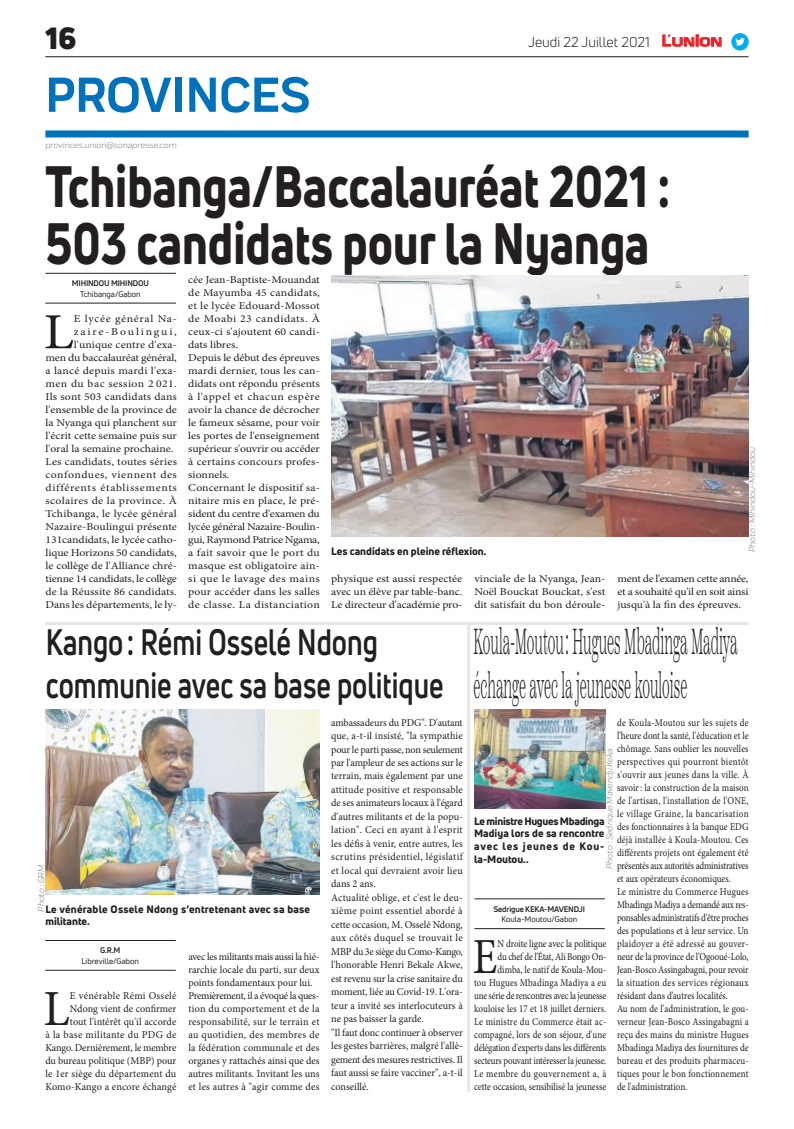
<style>
.page{position:relative;width:794px;height:1129px;background:#fff}
.page>*{position:absolute;margin:0;border:0;box-sizing:border-box;transform-origin:0 0}
.t1{font:800 57px/57px "Uni Neue";color:#231f20;scale:.8 1}
.t2{font:700 51px "Praktika";color:#0072bc}
.t3{font:50.5px "Minion Pro";color:#231f20}
.t4{font:50.5px "Minion Pro";color:#231f20;scale:.86 1}
.t5{font:50.5px "Minion Pro";color:#231f20;scale:1.12 1}
.t6{font:300 36px/43.2px "Scotch Text";color:#231f20;scale:.38 1}
.t7{font:700 36px/43.2px "Uni Neue";color:#231f20;scale:.77 1}
.t8{font:900 30px "Uni Neue";color:#231f20}
.t9{font:14px "Uni Neue";color:#231f20}
.t10{font:10.5px/13.5px "Minion Pro";color:#231f20}
.t11{font:10.5px/13px "Minion Pro";color:#231f20;text-align:right;scale:.86 1}
.t12{font:10.5px/13px "Minion Pro";color:#231f20;text-align:justify;scale:1.12 1}
.t13{font:800 10.5px/12.6px "Uni Neue";color:#231f20;text-align:justify}
.t14{font:800 10.5px/12.6px "Uni Neue";letter-spacing:.02em;color:#231f20}
.t15{font:10.5px "Minion Pro";letter-spacing:.02em;color:#231f20;scale:1.12 1}
.t16{font:10.5px "Minion Pro";letter-spacing:.055em;color:#231f20;scale:1.12 1}
.t17{font:10.5px "Minion Pro";letter-spacing:-.02em;color:#231f20;scale:1.12 1}
.t18{font:10.5px "Minion Pro";letter-spacing:.03em;color:#231f20;scale:1.12 1}
.t19{font:10.5px "Minion Pro";letter-spacing:.04em;color:#231f20;scale:1.12 1}
.t20{font:10.5px "Minion Pro";letter-spacing:.035em;color:#231f20;scale:1.12 1}
.t21{font:10.5px "Minion Pro";letter-spacing:.155em;color:#231f20;scale:1.12 1}
.t22{font:italic 9px "Praktika";color:#818386}
.t23{font:8px "Uni Neue";color:#231f20}
.t24{font:700 8px "Uni Neue";letter-spacing:-.02em;color:#231f20}
.s1{font-family:"Eurostile";font-weight:600;font-size:14.9px;color:#ee1d23}
.s2{font-family:"Eurostile";font-weight:600;font-size:11.4px;color:#ee1d23}
</style>
<div class="page">
<hr style="left:45px;top:56px;width:703px;height:1px;background:#231f20">
<div style="left:45px;top:130px;width:703px;height:7px;background:#0072bc"></div>
<svg style="left:662px;top:34px;width:60px;height:13px"></svg>
<div style="left:731px;top:33px;width:17px;height:18px;background:#00aeef;border-radius:50%"></div>
<svg style="left:735px;top:38px;width:10px;height:8px"></svg>
<hr style="left:45px;top:969px;width:131px;height:1px;background:#231f20">
<hr style="left:45px;top:940px;width:131px;height:1px;background:#231f20">
<img style="left:45px;top:709px;width:275px;height:185px">
<hr style="left:474px;top:927px;width:131px;height:1px;background:#231f20">
<hr style="left:474px;top:898px;width:131px;height:1px;background:#231f20">
<img style="left:474px;top:709px;width:131px;height:99px">
<hr style="left:45px;top:622px;width:703px;height:3px;background:#e7e8e2">
<hr style="left:467px;top:623px;width:3px;height:468px;background:#e7e8e2">
<hr style="left:45px;top:302px;width:131px;height:1px;background:#231f20">
<hr style="left:45px;top:273px;width:131px;height:1px;background:#231f20">
<img style="left:331px;top:275px;width:417px;height:261px">
<h3 class="t8" style="left:45px;top:17px;width:33px">16</h3>
<h2 class="t2" style="left:45px;top:54px;width:266px">PROVINCES</h2>
<p class="t22" style="left:45px;top:139px;width:133px">provinces.union@sonapresse.com</p>
<h3 class="t9" style="left:528px;top:33px;width:195px">Jeudi 22 Juillet 2021 <span class="s1">L</span><span class="s2">UNION</span></h3>
<h1 class="t1" style="left:45px;top:157px;width:782px">Tchibanga/Baccalauréat 2021 :<br>503 candidats pour la Nyanga</h1>
<p class="t24" style="left:72px;top:278px;width:79px">MIHINDOU MIHINDOU</p>
<p class="t23" style="left:80px;top:289px;width:62px">Tchibanga/Gabon</p>
<p class="t12" style="left:188px;top:273px;width:119px;text-align:left">cée Jean-Baptiste-Mouandat de Mayumba 45 candidats, et le lycée Edouard-Mossot de Moabi 23 candidats. À ceux-ci s'ajoutent 60 candi&shy;dats libres.<br>Depuis le début des épreuves mardi dernier, tous les can&shy;didats ont répondu présents à l'appel et chacun espère avoir la chance de décrocher le fameux sésame, pour voir les portes de l'enseignement supérieur s'ouvrir ou accéder à certains concours profes&shy;sionnels.<br>Concernant le dispositif sa&shy;nitaire mis en place, le pré&shy;sident du centre d'examen du lycée général Nazaire-Boulin&shy;gui, Raymond Patrice Ngama, a fait savoir que le port du masque est obligatoire ain&shy;si que le lavage des mains pour accéder dans les salles de classe. La distanciation</p>
<h3 class="t5" style="left:43px;top:298px;width:29px">L</h3>
<p class="t16" style="left:74px;top:312px;width:93px">E lycée général Na-</p>
<p class="t21" style="left:74px;top:325px;width:93px">zaire-Boulingui,</p>
<p class="t12" style="left:74px;top:338px;width:93px">l'unique centre d'exa-</p>
<p class="t12" style="left:45px;top:351px;width:119px">men du baccalauréat général,</p>
<p class="t15" style="left:45px;top:364px;width:119px">a lancé depuis mardi l'exa-</p>
<p class="t20" style="left:45px;top:377px;width:119px">men du bac session 2 021.</p>
<p class="t12" style="left:45px;top:390px;width:119px">Ils sont 503 candidats dans</p>
<p class="t12" style="left:45px;top:403px;width:119px">l'ensemble de la province de</p>
<p class="t12" style="left:45px;top:416px;width:119px">la Nyanga qui planchent sur</p>
<p class="t12" style="left:45px;top:429px;width:119px">l'écrit cette semaine puis sur</p>
<p class="t12" style="left:45px;top:442px;width:116px">l'oral la semaine prochaine.</p>
<p class="t12" style="left:45px;top:455px;width:119px">Les candidats, toutes séries</p>
<p class="t19" style="left:45px;top:468px;width:119px">confondues, viennent des</p>
<p class="t16" style="left:45px;top:481px;width:119px">différents établissements</p>
<p class="t18" style="left:45px;top:494px;width:119px">scolaires de la province. À</p>
<p class="t15" style="left:45px;top:507px;width:119px">Tchibanga, le lycée général</p>
<p class="t12" style="left:45px;top:520px;width:119px">Nazaire-Boulingui présente</p>
<p class="t12" style="left:45px;top:533px;width:119px">131candidats, le lycée catho-</p>
<p class="t12" style="left:45px;top:546px;width:119px">lique Horizons 50 candidats,</p>
<p class="t12" style="left:45px;top:559px;width:119px">le collège de l'Alliance chré-</p>
<p class="t17" style="left:45px;top:572px;width:119px">tienne 14 candidats, le collège</p>
<p class="t12" style="left:45px;top:585px;width:119px">de la Réussite 86 candidats.</p>
<p class="t12" style="left:45px;top:598px;width:119px">Dans les départements, le ly-</p>
<p class="t22" style="left:746px;top:551px;width:106px;rotate:-90deg">Photo : Mihindou-Mihindou</p>
<p class="t13" style="left:331px;top:545px;width:157px">Les candidats en pleine réflexion.</p>
<p class="t12" style="left:331px;top:572px;width:119px">physique est aussi respectée avec un élève par table-banc.<br>Le directeur d'académie pro-</p>
<p class="t12" style="left:474px;top:572px;width:119px">vinciale de la Nyanga, Jean-Noël Bouckat Bouckat, s'est dit satisfait du bon déroule-</p>
<p class="t12" style="left:617px;top:572px;width:118px">ment de l'examen cette année, et a souhaité qu'il en soit ainsi jusqu'à la fin des épreuves.</p>
<h3 class="t7" style="left:46px;top:619px;width:518px">Kango: Rémi Osselé Ndong communie avec sa base politique</h3>
<p class="t22" style="left:35px;top:911px;width:48px;rotate:-90deg">Photo : GRM</p>
<p class="t14" style="left:45px;top:902px;width:266px">Le vénérable Ossele Ndong s’entretenant avec sa base militante.</p>
<p class="t24" style="left:100px;top:945px;width:22px">G.R.M</p>
<p class="t23" style="left:82px;top:955px;width:59px">Libreville/Gabon</p>
<p class="t10" style="left:45px;top:988px;width:133px;line-height:13px;text-align:right">E vénérable Rémi Osselé<br>Ndong vient de confirmer<br>tout l'intérêt qu'il accorde<br>à la base militante du PDG de<br>Kango. Dernièrement, le membre du bureau politique (MBP) pour le 1er siège du département du<br>Komo-Kango a encore échangé</p>
<h3 class="t3" style="left:44px;top:974px;width:28px">L</h3>
<p class="t10" style="left:188px;top:949px;width:133px;line-height:13px">avec les militants mais aussi la hié&shy;rarchie locale du parti, sur deux points fondamentaux pour lui.<br>Premièrement, il a évoqué la ques&shy;tion du comportement et de la responsabilité, sur le terrain et au quotidien, des membres de la fédération communale et des organes y rattachés ainsi que des autres militants. Invitant les uns et les autres à "agir comme des</p>
<p class="t10" style="left:331px;top:715px;width:133px">ambassadeurs du PDG". D'autant que, a-t-il insisté, "la sympathie pour le parti passe, non seulement par l'ampleur de ses actions sur le terrain, mais également par une attitude positive et responsable de ses animateurs locaux à l'égard d'autres militants et de la popu&shy;lation". Ceci en ayant à l'esprit les défis à venir, entre autres, les scrutins présidentiel, législatif et local qui devraient avoir lieu dans 2 ans.<br>Actualité oblige, et c'est le deu&shy;xième point essentiel abordé à cette occasion, M. Osselé Ndong, aux côtés duquel se trouvait le<br>MBP du 3e siège du Como-Kango, l'honorable Henri Bekale Akwe, est revenu sur la crise sanitaire du moment, liée au Covid-19. L'ora&shy;teur a invité ses interlocuteurs à ne pas baisser la garde.<br>"Il faut donc continuer à observer les gestes barrières, malgré l'allè&shy;gement des mesures restrictives. Il faut aussi se faire vacciner", a-t-il conseillé.</p>
<h3 class="t6" style="left:473px;top:620px;width:696px">Koula-Moutou: Hugues Mbadinga Madiya échange avec la jeunesse kouloise</h3>
<p class="t11" style="left:617px;top:715px;width:154px;text-align:left">de Koula-Moutou sur les sujets de l'heure dont la santé, l'éducation et le chômage. Sans oublier les nouvelles perspectives qui pourront bientôt s'ouvrir aux jeunes dans la ville. À savoir: la construction de la maison de l'artisan, l'installation de l'ONE, le village Graine, la bancarisation des fonctionnaires à la banque EDG déjà installée à Koula-Moutou. Ces différents projets ont également été présentés aux autorités administratives et aux opérateurs économiques.<br>Le ministre du Commerce Hugues Mbadinga Madiya a demandé aux res&shy;ponsables administratifs d'être proches des populations et à leur service. Un plaidoyer a été adressé au gouver&shy;neur de la province de l'Ogooué-Lolo, Jean-Bosco Assingabagni, pour revoir la situation des services régionaux résidant dans d’autres localités.<br>Au nom de l'administration, le gou&shy;verneur Jean-Bosco Assingabagni a reçu des mains du ministre Hugues Mbadinga Madiya des fournitures de bureau et des produits pharmaceu&shy;tiques pour le bon fonctionnement de l'administration.</p>
<p class="t22" style="left:603px;top:868px;width:122px;rotate:-90deg">Photo : Sedrique Mavendji Keka</p>
<p class="t13" style="left:474px;top:814px;width:132px">Le ministre Hugues Mbadinga Madiya lors de sa rencontre avec les jeunes de Kou&shy;la-Moutou..</p>
<p class="t24" style="left:493px;top:903px;width:93px">Sedrigue KEKA-MAVENDJI</p>
<p class="t23" style="left:501px;top:914px;width:77px">Koula-Moutou/Gabon</p>
<p class="t11" style="left:474px;top:936px;width:155px">N droite ligne avec la politique<br>du chef de l'État, Ali Bongo On&shy;dimba, le natif de Koula-Mou-<br>tou Hugues Mbadinga Madiya a eu une série de rencontres avec la jeunesse kouloise les 17 et 18 juillet derniers.<br>Le ministre du Commerce était ac&shy;compagné, lors de son séjour, d'une délégation d'experts dans les différents secteurs pouvant intéresser la jeunesse.<br>Le membre du gouvernement a, à cette occasion, sensibilisé la jeunesse</p>
<h3 class="t4" style="left:473px;top:922px;width:30px">E</h3>
</div>
